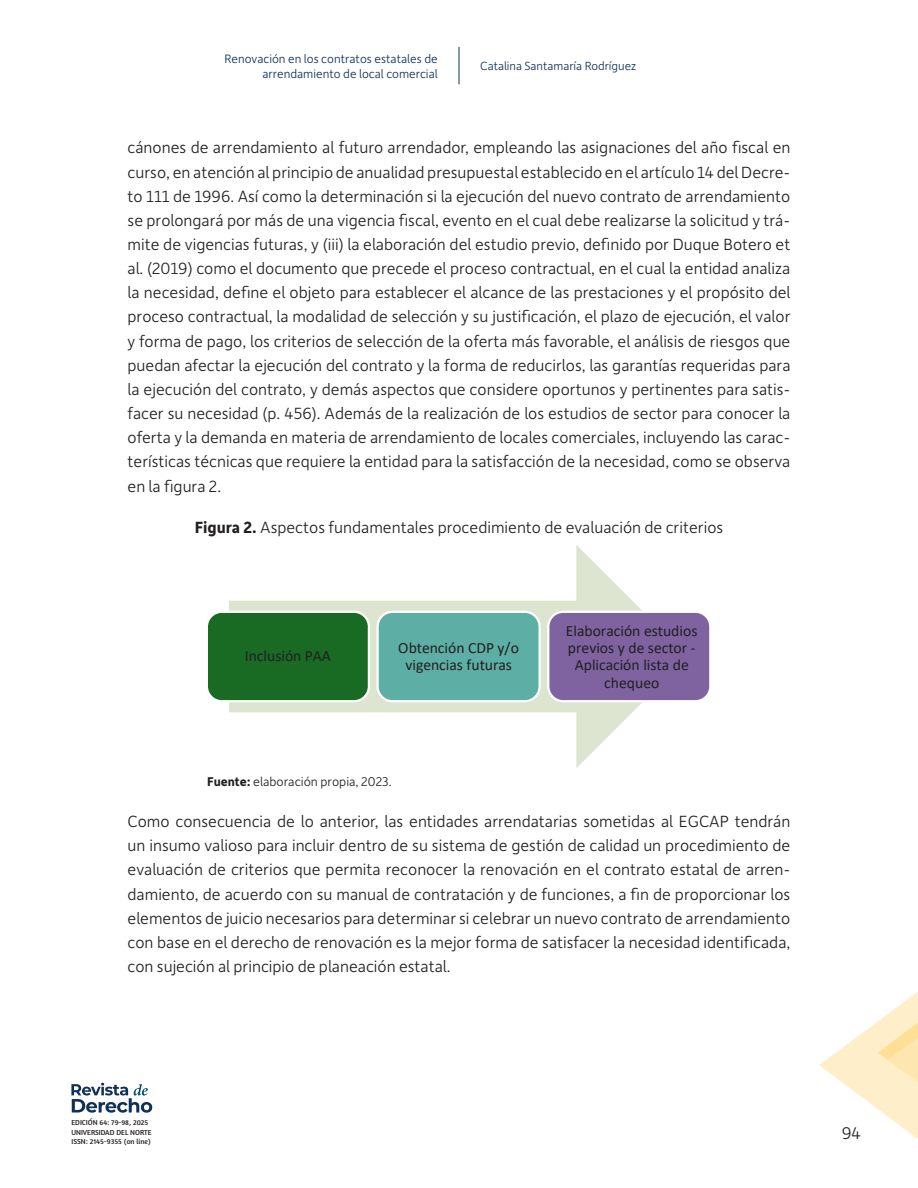
<style>
.page{position:relative;width:918px;height:1188px;background:#fff}
.page>*{position:absolute;margin:0;border:0;box-sizing:border-box;transform-origin:0 0}
.t1{font:300 18px "Depot New";color:#231f20}
.Parrafo{font:300 17.25px/24.2px "Depot New";color:#231f20;text-align:justify}
.T-Tabla_y_Figura{font:300 17.25px "Depot New";color:#231f20}
.t2{font:15.6px/17.1px "Calibri";color:#231f20;text-align:center}
.Fuente{font:300 13.5px "Depot New";color:#231f20}
.t3{font:300 12.9px/15.5px "Depot New";color:#0f3156;text-align:right}
.t4{font:300 12.6px "Depot New";color:#0f3156}
.t5{font:7.35px/9.6px "Amaranth";color:#231f20}
.s1{font-weight:700}
.s2{font-style:inherit}
</style>
<div class="page">
<hr style="left:459px;top:47px;width:1px;height:37px;background:#0f3156">
<svg style="left:71px;top:1083px;width:81px;height:30px"></svg>
<svg style="left:819px;top:992px;width:99px;height:147px"></svg>
<svg style="left:229px;top:545px;width:413px;height:223px"></svg>
<img style="left:229px;top:609px;width:403px;height:95px">
<svg style="left:208px;top:611px;width:162px;height:91px"></svg>
<div style="left:213px;top:622px;width:150px;height:69px;background:#196b24"></div>
<div style="left:376px;top:611px;width:165px;height:91px;background:#5daea5;border:2px solid #fff;border-radius:15px"></div>
<div style="left:547px;top:611px;width:164px;height:91px;background:#7f63a1;border:2px solid #fff;border-radius:15px"></div>
<img style="left:706px;top:619px;width:3px;height:76px">
<p class="t3" style="left:225px;top:50px;width:215px">Renovación en los contratos estatales de arrendamiento de local comercial</p>
<p class="t4" style="left:480px;top:58px;width:158px">Catalina Santamaría Rodríguez</p>
<p class="Parrafo" style="left:128px;top:135px;width:664px">cánones de arrendamiento al futuro arrendador, empleando las asignaciones del año fiscal en curso, en atención al principio de anualidad presupuestal establecido en el artículo 14 del Decre&shy;to 111 de 1996. Así como la determinación si la ejecución del nuevo contrato de arrendamiento se prolongará por más de una vigencia fiscal, evento en el cual debe realizarse la solicitud y trá&shy;mite de vigencias futuras, y (iii) la elaboración del estudio previo, definido por Duque Botero et al. (2019) como el documento que precede el proceso contractual, en el cual la entidad analiza la necesidad, define el objeto para establecer el alcance de las prestaciones y el propósito del proceso contractual, la modalidad de selección y su justificación, el plazo de ejecución, el valor y forma de pago, los criterios de selección de la oferta más favorable, el análisis de riesgos que puedan afectar la ejecución del contrato y la forma de reducirlos, las garantías requeridas para la ejecución del contrato, y demás aspectos que considere oportunos y pertinentes para satis&shy;facer su necesidad (p. 456). Además de la realización de los estudios de sector para conocer la oferta y la demanda en materia de arrendamiento de locales comerciales, incluyendo las carac&shy;terísticas técnicas que requiere la entidad para la satisfacción de la necesidad, como se observa en la figura 2.</p>
<p class="T-Tabla_y_Figura" style="left:195px;top:516px;width:530px"><span class="s1">Figura 2.</span> Aspectos fundamentales procedimiento de evaluación de criterios</p>
<p class="t2" style="left:245px;top:647px;width:88px">Inclusión PAA</p>
<p class="t2" style="left:398px;top:639px;width:122px">Obtención CDP y/o vigencias futuras</p>
<p class="t2" style="left:566px;top:622px;width:133px">Elaboración estudios previos y de sector -<br>Aplicación lista de chequeo</p>
<p class="Fuente" style="left:207px;top:773px;width:186px"><span class="s1">Fuente:</span> elaboración propia, 2023.</p>
<p class="Parrafo" style="left:128px;top:809px;width:664px">Como consecuencia de lo anterior, las entidades arrendatarias sometidas al EGCAP tendrán un insumo valioso para incluir dentro de su sistema de gestión de calidad un procedimiento de evaluación de criterios que permita reconocer la renovación en el contrato estatal de arren&shy;damiento, de acuerdo con su manual de contratación y de funciones, a fin de proporcionar los elementos de juicio necesarios para determinar si celebrar un nuevo contrato de arrendamiento con base en el derecho de renovación es la mejor forma de satisfacer la necesidad identificada, con sujeción al principio de planeación estatal.</p>
<p class="t5" style="left:71px;top:1118px;width:82px">EDICIÓN <span class="s2">64: 79-98, 2025<br></span>UNIVERSIDAD DEL NORTE<br>ISSN: 2145-9355 (on line)</p>
<p class="t1" style="left:842px;top:1121px;width:21px">94</p>
</div>
